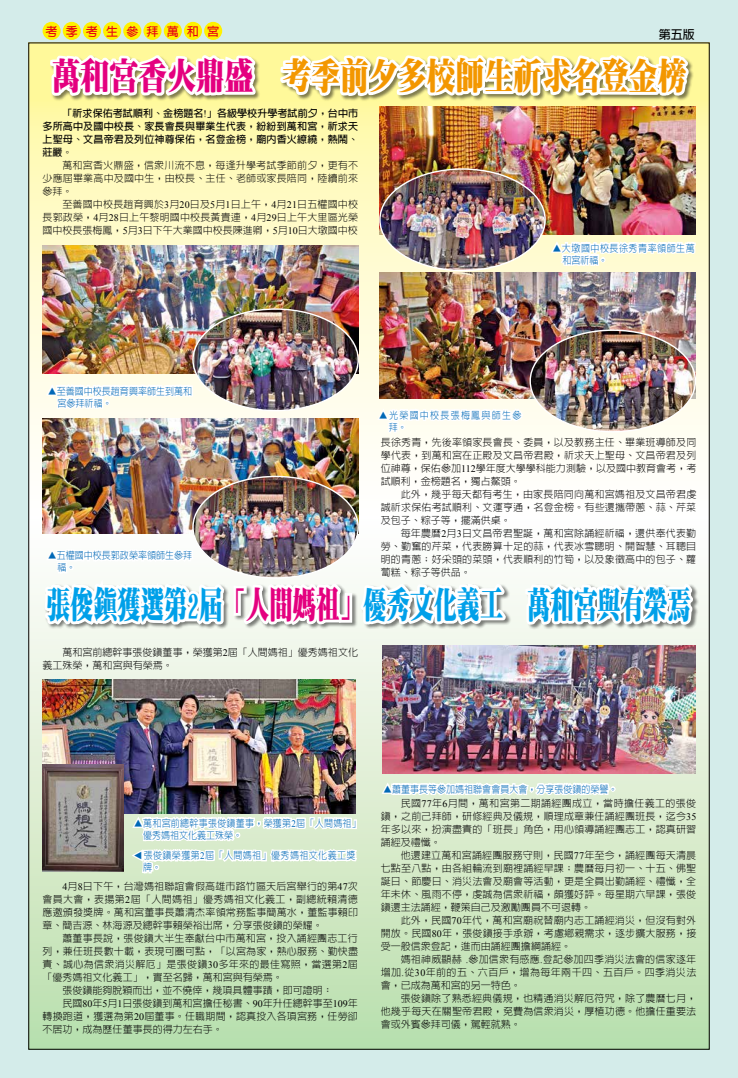
<style>
.page{position:relative;width:738px;height:1078px;background:#fff}
.page>*{position:absolute;margin:0;border:0;box-sizing:border-box;transform-origin:0 0}
.t1{font:900 36px "Inn Ming";color:#00a0e9;scale:.65 1}
.t2{font:900 36px "Inn Ming";color:#f39700;scale:.8 1}
.t3{font:700 12px "Lin Gothic";color:#e60012}
.t4{font:700 12px "Lin Gothic";color:#000}
.t5{font:300 10px/13px "Lin Gothic";letter-spacing:.015em;color:#000;text-align:justify}
.t6{font:700 10px/13px "Lin Gothic";letter-spacing:.015em;color:#000;text-align:justify}
.t7{font:300 10px/12px "Lin Gothic";letter-spacing:.005em;color:#0068b7;scale:.9 1}
.t8{font:300 10px/12px "Lin Gothic";letter-spacing:.03em;color:#0068b7;scale:.9 1}
.t9{font:300 10px/12px "Lin Gothic";letter-spacing:.045em;color:#0068b7;scale:.9 1}
.t10{font:300 10px/12px "Lin Gothic";letter-spacing:.055em;color:#0068b7;scale:.9 1}
.t11{font:300 10px/12px "Lin Gothic";letter-spacing:.14em;color:#0068b7;scale:.9 1}
.s1{color:#e4007f}
.s2{font-family:"Times New Roman";font-weight:400}
</style>
<div class="page">
<div style="left:0;top:0;width:737px;height:1077px;background:#d4ecea"></div>
<div style="left:28px;top:514px;width:681px;height:535px;background:linear-gradient(to bottom,#fffeff,#bbdfac)"></div>
<div style="left:28px;top:43px;width:681px;height:472px;background:linear-gradient(to bottom,#fff89a,#fff)"></div>
<img style="left:40px;top:21px;width:656px;height:968px">
<img style="left:42px;top:246px;width:316px;height:127px">
<img style="left:42px;top:418px;width:316px;height:115px">
<img style="left:193px;top:309px;width:165px;height:101px">
<img style="left:193px;top:476px;width:165px;height:102px">
<img style="left:379px;top:107px;width:315px;height:127px">
<img style="left:379px;top:272px;width:315px;height:126px">
<img style="left:379px;top:169px;width:165px;height:101px">
<img style="left:530px;top:330px;width:164px;height:101px">
<p class="t3" style="left:46px;top:25px;width:175px">考 季 考 生 參 拜 萬 和 宮</p>
<p class="t4" style="left:658px;top:29px;width:37px">第五版</p>
<h1 class="t2" style="left:52px;top:57px;width:793px"><span class="s1">萬和宮香火鼎盛</span> 考季前夕多校師生祈求名登金榜</h1>
<p class="t6" style="left:43px;top:106px;width:317px;text-indent:20px">「祈求保佑考試順利、金榜題名<span class="s2">!</span>」各級學校升學考試前夕，台中市多所高中及國中校長、家長會長與畢業生代表，紛紛到萬和宮，祈求天上聖母、文昌帝君及列位神尊保佑，名登金榜，廟內香火繚繞，熱鬧、莊嚴。</p>
<p class="t5" style="left:43px;top:158px;width:317px;text-indent:20px">萬和宮香火鼎盛，信眾川流不息，每逢升學考試季節前夕，更有不少應屆畢業高中及國中生，由校長、主任、老師或家長陪同，陸續前來參拜。</p>
<p class="t5" style="left:42px;top:197px;width:317px;text-indent:20px">至善國中校長趙育興於<span class="s2">3</span>月<span class="s2">20</span>日及<span class="s2">5</span>月<span class="s2">1</span>日上午，<span class="s2">4</span>月<span class="s2">21</span>日五權國中校長郭政榮，<span class="s2">4</span>月<span class="s2">28</span>日上午黎明國中校長黃貴連，<span class="s2">4</span>月<span class="s2">29</span>日上午大里區光榮國中校長張梅鳳，<span class="s2">5</span>月<span class="s2">3</span>日下午大業國中校長陳進卿，<span class="s2">5</span>月<span class="s2">10</span>日大墩國中校</p>
<p class="t7" style="left:58px;top:384px;width:151px;text-indent:-10px">▲至善國中校長趙育興率師生到萬和宮參拜祈福。</p>
<p class="t7" style="left:58px;top:549px;width:151px;text-indent:-10px">▲五權國中校長郭政榮率領師生參拜福。</p>
<p class="t10" style="left:562px;top:242px;width:148px;text-indent:-10px">▲大墩國中校長徐秀青率領師生萬和宮祈福。</p>
<p class="t11" style="left:388px;top:409px;width:149px;text-indent:-10px">▲光榮國中校長張梅鳳與師生參拜。</p>
<p class="t5" style="left:380px;top:435px;width:317px">長徐秀青，先後率領家長會長、委員，以及教務主任、畢業班導師及同學代表，到萬和宮在正殿及文昌帝君殿，祈求天上聖母、文昌帝君及列位神尊，保佑參加<span class="s2">112</span>學年度大學學科能力測驗，以及國中教育會考，考試順利，金榜題名，獨占鰲頭。</p>
<p class="t5" style="left:380px;top:487px;width:317px;text-indent:20px">此外，幾乎每天都有考生，由家長陪同向萬和宮媽祖及文昌帝君虔誠祈求保佑考試順利、文運亨通，名登金榜。有些還攜帶蔥、蒜、芹菜及包子、粽子等，擺滿供桌。</p>
<p class="t5" style="left:380px;top:526px;width:317px;text-indent:20px">每年農曆<span class="s2">2</span>月<span class="s2">3</span>日文昌帝君聖誕，萬和宮除誦經祈福，還供奉代表勤勞、勤奮的芹菜，代表勝算十足的蒜，代表冰雪聰明、開智慧、耳聰目明的青蔥；好采頭的菜頭，代表順利的竹筍，以及象徵高中的包子、蘿蔔糕、粽子等供品。</p>
<h1 class="t1" style="left:47px;top:586px;width:991px">張俊鎮獲選第2屆<span class="s1">「人間媽祖」</span>優秀文化義工 萬和宮與有榮焉</h1>
<p class="t5" style="left:43px;top:645px;width:317px;text-indent:20px">萬和宮前總幹事張俊鎮董事，榮獲第<span class="s2">2</span>屆「人間媽祖」優秀媽祖文化義工殊榮，萬和宮與有榮焉。</p>
<p class="t8" style="left:143px;top:816px;width:243px;text-indent:-9px">▲萬和宮前總幹事張俊鎮董事，榮獲第<span class="s2">2</span>屆「人間媽祖」優秀媽祖文化義工殊榮。</p>
<p class="t7" style="left:132px;top:859px;width:11px;rotate:-90deg">▲</p>
<p class="t9" style="left:143px;top:849px;width:237px">張俊鎮榮獲第<span class="s2">2</span>屆「人間媽祖」優秀媽祖文化義工獎牌。</p>
<p class="t5" style="left:43px;top:879px;width:317px;text-indent:20px"><span class="s2">4</span>月<span class="s2">8</span>日下午，台灣媽祖聯誼會假高雄市路竹區天后宮舉行的第<span class="s2">47</span>次會員大會，表揚第<span class="s2">2</span>屆「人間媽祖」優秀媽祖文化義工，副總統賴清德應邀頒發獎牌。萬和宮董事長蕭清杰率領常務監事簡萬水，董監事賴印章、簡吉源、林海源及總幹事賴榮裕出席，分享張俊鎮的榮耀。</p>
<p class="t5" style="left:62px;top:931px;width:297px">蕭董事長說，張俊鎮大半生奉獻台中市萬和宮，投入誦經團志工行</p>
<p class="t5" style="left:43px;top:944px;width:317px">列，兼任班長數十載，表現可圈可點，「以宮為家，熱心服務、勤快盡</p>
<p class="t5" style="left:43px;top:957px;width:316px">責、誠心為信眾消災解厄」是張俊鎮<span class="s2">30</span>多年來的最佳寫照，當選第<span class="s2">2</span>屆</p>
<p class="t5" style="left:43px;top:970px;width:242px">「優秀媽祖文化義工」，實至名歸，萬和宮與有榮焉。</p>
<p class="t5" style="left:62px;top:983px;width:272px">張俊鎮能夠脫穎而出，並不僥倖，幾項具體事蹟，即可證明：</p>
<p class="t5" style="left:62px;top:996px;width:297px">民國<span class="s2">80</span>年<span class="s2">5</span>月<span class="s2">1</span>日張俊鎮到萬和宮擔任秘書、<span class="s2">90</span>年升任總幹事至<span class="s2">109</span>年</p>
<p class="t5" style="left:43px;top:1009px;width:316px">轉換跑道，獲選為第<span class="s2">20</span>屆董事。任職期間，認真投入各項宮務，任勞卻</p>
<p class="t5" style="left:43px;top:1022px;width:181px">不居功，成為歷任董事長的得力左右手。</p>
<p class="t7" style="left:383px;top:782px;width:261px">▲蕭董事長等參加媽祖聯會會員大會，分享張俊鎮的榮譽。</p>
<p class="t5" style="left:380px;top:796px;width:317px;text-indent:20px">民國<span class="s2">77</span>年<span class="s2">6</span>月間，萬和宮第二期誦經團成立，當時擔任義工的張俊鎮，之前己拜師，研修經典及儀規，順理成章兼任誦經團班長，迄今<span class="s2">35</span>年多以來，扮演盡責的「班長」角色，用心領導誦經團志工，認真研習誦經及禮懺。</p>
<p class="t5" style="left:380px;top:848px;width:317px;text-indent:20px">他還建立萬和宮誦經團服務守則，民國<span class="s2">77</span>年至今，誦經團每天清晨七點至八點，由各組輪流到廟裡誦經早課；農曆每月初一、十五、佛聖誕日、節慶日、消災法會及廟會等活動，更是全員出勤誦經、禮懺，全年未休、風雨不停，虔誠為信眾祈福，頗獲好評。每星期六早課，張俊鎮還主法誦經，鞭策自己及激勵團員不可退轉。</p>
<p class="t5" style="left:380px;top:913px;width:317px;text-indent:20px">此外，民國<span class="s2">70</span>年代，萬和宮廟祝替廟內志工誦經消災，但沒有對外開放。民國<span class="s2">80</span>年，張俊鎮接手承辦，考慮鄉親需求，逐步擴大服務，接受一般信眾登記，進而由誦經團擔綱誦經。</p>
<p class="t5" style="left:380px;top:952px;width:317px;text-indent:20px">媽祖神威顯赫 <span class="s2">.</span>參加信眾有感應<span class="s2">.</span>登記參加四季消災法會的信家逐年增加<span class="s2">.</span>從<span class="s2">30</span>年前的五、六百戶，增為每年兩千四、五百戶。四季消災法會，已成為萬和宮的另一特色。</p>
<p class="t5" style="left:380px;top:991px;width:317px;text-indent:20px">張俊鎮除了熟悉經典儀規，也精通消災解厄符咒，除了農曆七月，他幾乎每天在關聖帝君殿，免費為信眾消災，厚植功德。他擔任重要法會或外賓參拜司儀，駕輕就熟。</p>
</div>
